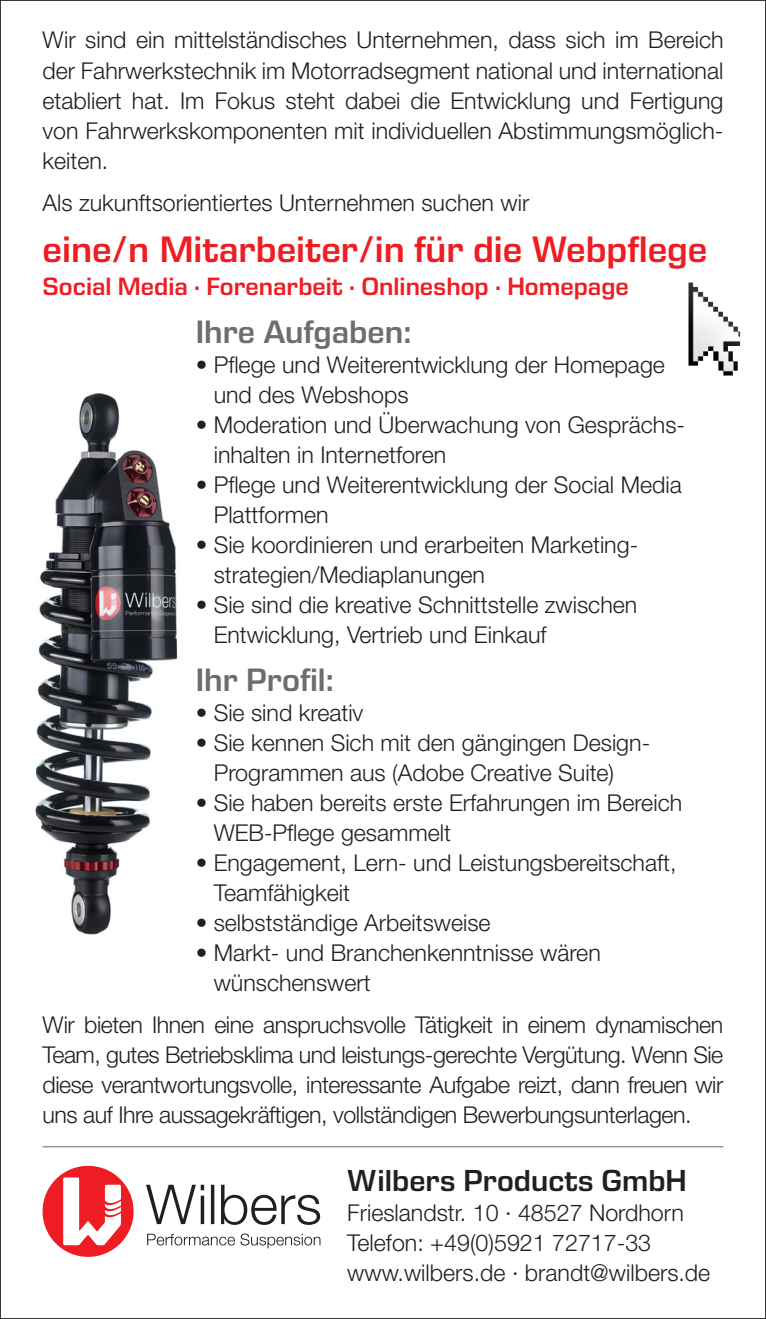
<style>
.page{position:relative;width:766px;height:1319px;background:#fff}
.page>*{position:absolute;margin:0;border:0;box-sizing:border-box;transform-origin:0 0}
.t1{font:600 37.5px "Eurostile Next LT Pro";color:#ee1d23}
.t2{font:600 33px "Eurostile Next LT Pro";color:#6c6d70}
.t3{font:600 30.9px "Eurostile Next LT Pro";color:#231f20}
.t4{font:600 25.5px "Eurostile Next LT Pro";color:#ee1d23}
.t5{font:300 23.1px/30px "Helvetica Neue LT Pro";color:#231f20}
</style>
<div class="page">
<img style="left:35px;top:393px;width:143px;height:542px">
<img style="left:688px;top:282px;width:51px;height:93px">
<hr style="left:43px;top:1145px;width:680px;height:2px;background:#939598">
<div style="left:43px;top:1165px;width:90px;height:91px;background:#ee1d23;border-radius:50%"></div>
<svg style="left:63px;top:1177px;width:58px;height:67px"></svg>
<svg style="left:146px;top:1184px;width:174px;height:40px"></svg>
<svg style="left:147px;top:1233px;width:173px;height:15px"></svg>
<p class="t5" style="left:43px;top:25px;width:682px;text-align:justify">Wir sind ein mittelständisches Unternehmen, dass sich im Bereich der Fahrwerkstechnik im Motorradsegment national und international etabliert hat. Im Fokus steht dabei die Entwicklung und Fertigung von Fahrwerkskomponenten mit individuellen Abstimmungsmöglich&shy;keiten.</p>
<p class="t5" style="left:43px;top:187px;width:488px">Als zukunftsorientiertes Unternehmen suchen wir</p>
<p class="t1" style="left:43px;top:228px;width:666px">eine/n Mitarbeiter/in für die Webpflege</p>
<p class="t4" style="left:43px;top:272px;width:587px">Social Media · Forenarbeit · Onlineshop · Homepage</p>
<p class="t2" style="left:196px;top:313px;width:217px">Ihre Aufgaben:</p>
<p class="t5" style="left:196px;top:349px;width:470px">• Pflege und Weiterentwicklung der Homepage</p>
<p class="t5" style="left:214px;top:379px;width:196px">und des Webshops</p>
<p class="t5" style="left:196px;top:409px;width:490px">• Moderation und Überwachung von Gesprächs-</p>
<p class="t5" style="left:214px;top:439px;width:234px">inhalten in Internetforen</p>
<p class="t5" style="left:196px;top:469px;width:487px">• Pflege und Weiterentwicklung der Social Media</p>
<p class="t5" style="left:214px;top:499px;width:116px">Plattformen</p>
<p class="t5" style="left:214px;top:529px;width:426px;text-indent:-18px">• Sie koordinieren und erarbeiten Marketing&shy;strategien/Mediaplanungen</p>
<p class="t5" style="left:214px;top:589px;width:425px;text-indent:-18px">• Sie sind die kreative Schnittstelle zwischen<br>Entwicklung, Vertrieb und Einkauf</p>
<p class="t2" style="left:196px;top:661px;width:140px">Ihr Profil:</p>
<p class="t5" style="left:196px;top:697px;width:169px">• Sie sind kreativ</p>
<p class="t5" style="left:214px;top:727px;width:438px;text-indent:-18px">• Sie kennen Sich mit den gängingen Design-<br>Programmen aus (Adobe Creative Suite)</p>
<p class="t5" style="left:214px;top:787px;width:470px;text-indent:-18px">• Sie haben bereits erste Erfahrungen im Bereich<br>WEB-Pflege gesammelt</p>
<p class="t5" style="left:214px;top:847px;width:464px;text-indent:-18px">• Engagement, Lern- und Leistungsbereitschaft,<br>Teamfähigkeit</p>
<p class="t5" style="left:196px;top:907px;width:296px">• selbstständige Arbeitsweise</p>
<p class="t5" style="left:196px;top:937px;width:406px">• Markt- und Branchenkenntnisse wären</p>
<p class="t5" style="left:214px;top:967px;width:158px">wünschenswert</p>
<p class="t5" style="left:43px;top:1009px;width:682px;text-align:justify">Wir bieten Ihnen eine anspruchsvolle Tätigkeit in einem dynamischen Team, gutes Betriebsklima und leistungs-gerechte Vergütung. Wenn Sie diese verantwortungsvolle, interessante Aufgabe reizt, dann freuen wir uns auf Ihre aussagekräftigen, vollständigen Bewerbungsunterlagen.</p>
<p class="t3" style="left:347px;top:1163px;width:341px">Wilbers Products GmbH</p>
<p class="t5" style="left:347px;top:1197px;width:338px">Frieslandstr. 10 · 48527 Nordhorn</p>
<p class="t5" style="left:347px;top:1227px;width:305px">Telefon: +49(0)5921 72717-33</p>
<p class="t5" style="left:347px;top:1257px;width:364px">www.wilbers.de · brandt@wilbers.de</p>
</div>
